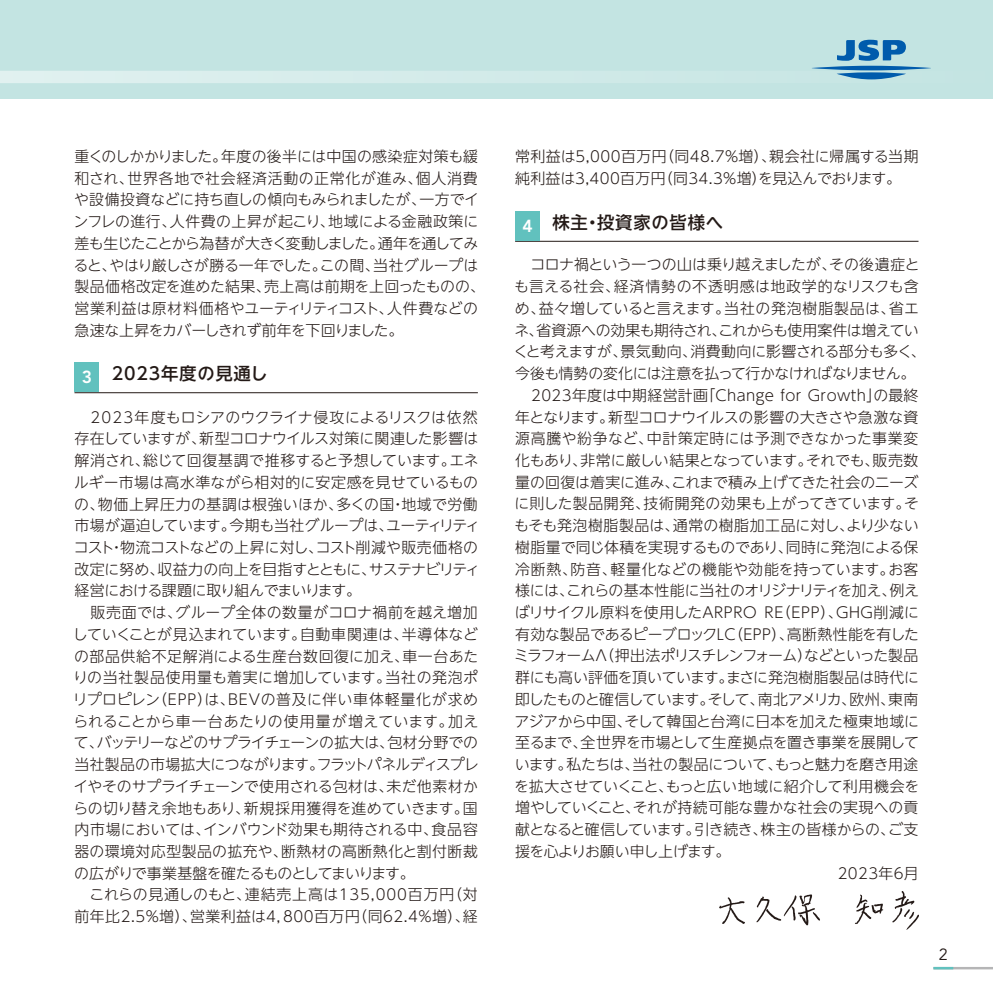
<style>
.page{position:relative;width:993px;height:993px;background:#fff}
.page>*{position:absolute;margin:0;border:0;box-sizing:border-box;transform-origin:0 0}
.t1{font:500 17.32px "UD Shin Go NT Pro";letter-spacing:.05em;color:#231916}
.t2{font:16.1px "Avenir";color:#231916}
.t3{font:300 14.88px/21.7px "UD Shin Go NT Pro";letter-spacing:-.005em;color:#231916}
.t4{font:300 14.88px/21.7px "UD Shin Go NT Pro";letter-spacing:.025em;color:#231916}
.t5{font:300 14.88px/21.7px "UD Shin Go NT Pro";letter-spacing:.035em;color:#231916;text-align:right}
.t6{font:300 14.88px "UD Shin Go NT Pro";letter-spacing:-.025em;color:#231916}
.t7{font:300 14.88px "UD Shin Go NT Pro";letter-spacing:-.03em;color:#231916}
.t8{font:300 14.88px "UD Shin Go NT Pro";letter-spacing:-.04em;color:#231916}
.t9{font:300 14.88px "UD Shin Go NT Pro";letter-spacing:.04em;color:#231916}
.t10{font:300 14.88px "UD Shin Go NT Pro";letter-spacing:-.07em;color:#231916}
.t11{font:300 14.88px "UD Shin Go NT Pro";letter-spacing:-.06em;color:#231916}
.t12{font:300 14.88px "UD Shin Go NT Pro";letter-spacing:-.035em;color:#231916}
.s1{font-family:"Avenir";font-weight:800;color:#fff}
</style>
<div class="page">
<div style="left:0;top:0;width:992px;height:99px;background:#bde2df"></div>
<svg style="left:0;top:71px;width:879px;height:12px;fill:#d4ecea"></svg>
<svg style="left:811px;top:40px;width:119px;height:39px"></svg>
<hr style="left:933px;top:966px;width:59px;height:3px;background:#b5b5b6">
<hr style="left:933px;top:966px;width:19px;height:3px;background:#61c1be">
<img style="left:719px;top:891px;width:199px;height:38px">
<hr style="left:74px;top:392px;width:403px;height:1px;background:#231916">
<div style="left:74px;top:362px;width:25px;height:30px;background:#61c1be"></div>
<hr style="left:515px;top:241px;width:403px;height:1px;background:#231916">
<div style="left:515px;top:211px;width:24px;height:30px;background:#61c1be"></div>
<p class="t3" style="left:74px;top:145px;width:413px">重くのしかかりました。年度の後半には中国の感染症対策も緩和され、世界各地で社会経済活動の正常化が進み、個人消費や設備投資などに持ち直しの傾向もみられましたが、一方でインフレの進行、人件費の上昇が起こり、地域による金融政策に差も生じたことから為替が大きく変動しました。通年を通してみると、やはり厳しさが勝る一年でした。この間、当社グループは製品価格改定を進めた結果、売上高は前期を上回ったものの、営業利益は原材料価格やユーティリティコスト、人件費などの急速な上昇をカバーしきれず前年を下回りました。</p>
<p class="t1" style="left:82px;top:359px;width:187px"><span class="s1">3</span> 2023年度の見通し</p>
<p class="t3" style="left:74px;top:405px;width:408px;text-indent:17px">2023年度もロシアのウクライナ侵攻によるリスクは依然存在していますが、新型コロナウイルス対策に関連した影響は解消され、総じて回復基調で推移すると予想しています。エネルギー市場は高水準ながら相対的に安定感を見せているものの、物価上昇圧力の基調は根強いほか、多くの国・地域で労働市場が逼迫しています。今期も当社グループは、ユーティリティコスト・物流コストなどの上昇に対し、コスト削減や販売価格の改定に努め、収益力の向上を目指すとともに、サステナビリティ経営における課題に取り組んでまいります。</p>
<p class="t3" style="left:73px;top:601px;width:407px;text-align:justify;text-indent:18px">販売面では、グループ全体の数量がコロナ禍前を越え増加していくことが見込まれています。自動車関連は、半導体などの部品供給不足解消による生産台数回復に加え、車一台あたりの当社製品使用量も着実に増加しています。当社の発泡ポリプロピレン（EPP）は、BEVの普及に伴い車体軽量化が求められることから車一台あたりの使用量が増えています。加えて、バッテリーなどのサプライチェーンの拡大は、包材分野での当社製品の市場拡大につながります。フラットパネルディスプレイやそのサプライチェーンで使用される包材は、未だ他素材からの切り替え余地もあり、新規採用獲得を進めていきます。国内市場においては、インバウンド効果も期待される中、食品容器の環境対応型製品の拡充や、断熱材の高断熱化と割付断裁の広がりで事業基盤を確たるものとしてまいります。</p>
<p class="t5" style="left:74px;top:883px;width:405px">これらの見通しのもと、連結売上高は135,000百万円（対前年比2.5%増）、営業利益は4，800百万円（同62.4%増）、経</p>
<p class="t4" style="left:515px;top:145px;width:405px">常利益は5,000百万円（同48.7%増）、親会社に帰属する当期純利益は3,400百万円（同34.3%増）を見込んでおります。</p>
<p class="t1" style="left:522px;top:208px;width:202px"><span class="s1">4</span> 株主・投資家の皆様へ</p>
<p class="t3" style="left:530px;top:253px;width:390px">コロナ禍という一つの山は乗り越えましたが、その後遺症と</p>
<p class="t5" style="left:514px;top:275px;width:405px">も言える社会、経済情勢の不透明感は地政学的なリスクも含</p>
<p class="t4" style="left:514px;top:297px;width:405px">め、益々増していると言えます。当社の発泡樹脂製品は、省エ</p>
<p class="t7" style="left:514px;top:318px;width:405px">ネ、省資源への効果も期待され、これからも使用案件は増えてい</p>
<p class="t3" style="left:513px;top:340px;width:413px">くと考えますが、景気動向、消費動向に影響される部分も多く、</p>
<p class="t8" style="left:515px;top:361px;width:401px">今後も情勢の変化には注意を払って行かなければなりません。</p>
<p class="t4" style="left:531px;top:383px;width:388px">2023年度は中期経営計画「Change for Growth」の最終</p>
<p class="t3" style="left:515px;top:405px;width:405px">年となります。新型コロナウイルスの影響の大きさや急激な資</p>
<p class="t4" style="left:515px;top:427px;width:405px">源高騰や紛争など、中計策定時には予測できなかった事業変</p>
<p class="t7" style="left:515px;top:448px;width:405px">化もあり、非常に厳しい結果となっています。それでも、販売数</p>
<p class="t3" style="left:515px;top:470px;width:404px">量の回復は着実に進み、これまで積み上げてきた社会のニーズ</p>
<p class="t3" style="left:514px;top:492px;width:406px">に則した製品開発、技術開発の効果も上がってきています。そ</p>
<p class="t4" style="left:514px;top:514px;width:405px">もそも発泡樹脂製品は、通常の樹脂加工品に対し、より少ない</p>
<p class="t3" style="left:515px;top:535px;width:405px">樹脂量で同じ体積を実現するものであり、同時に発泡による保</p>
<p class="t4" style="left:515px;top:557px;width:405px">冷断熱、防音、軽量化などの機能や効能を持っています。お客</p>
<p class="t6" style="left:515px;top:578px;width:405px">様には、これらの基本性能に当社のオリジナリティを加え、例え</p>
<p class="t9" style="left:514px;top:600px;width:405px">ばリサイクル原料を使用したARPRO RE（EPP）、GHG削減に</p>
<p class="t3" style="left:515px;top:622px;width:405px">有効な製品であるピーブロックLC（EPP）、高断熱性能を有した</p>
<p class="t10" style="left:513px;top:643px;width:406px">ミラフォームΛ（押出法ポリスチレンフォーム）などといった製品</p>
<p class="t3" style="left:515px;top:665px;width:405px">群にも高い評価を頂いています。まさに発泡樹脂製品は時代に</p>
<p class="t11" style="left:515px;top:687px;width:405px">即したものと確信しています。そして、南北アメリカ、欧州、東南</p>
<p class="t3" style="left:514px;top:709px;width:406px">アジアから中国、そして韓国と台湾に日本を加えた極東地域に</p>
<p class="t6" style="left:515px;top:730px;width:405px">至るまで、全世界を市場として生産拠点を置き事業を展開して</p>
<p class="t6" style="left:514px;top:752px;width:405px">います。私たちは、当社の製品について、もっと魅力を磨き用途</p>
<p class="t3" style="left:514px;top:774px;width:406px">を拡大させていくこと、もっと広い地域に紹介して利用機会を</p>
<p class="t3" style="left:515px;top:796px;width:405px">増やしていくこと、それが持続可能な豊かな社会の実現への貢</p>
<p class="t12" style="left:515px;top:817px;width:405px">献となると確信しています。引き続き、株主の皆様からの、ご支</p>
<p class="t8" style="left:515px;top:838px;width:217px">援を心よりお願い申し上げます。</p>
<p class="t4" style="left:837px;top:861px;width:83px">2023年6月</p>
<p class="t2" style="left:938px;top:944px;width:10px">2</p>
</div>
